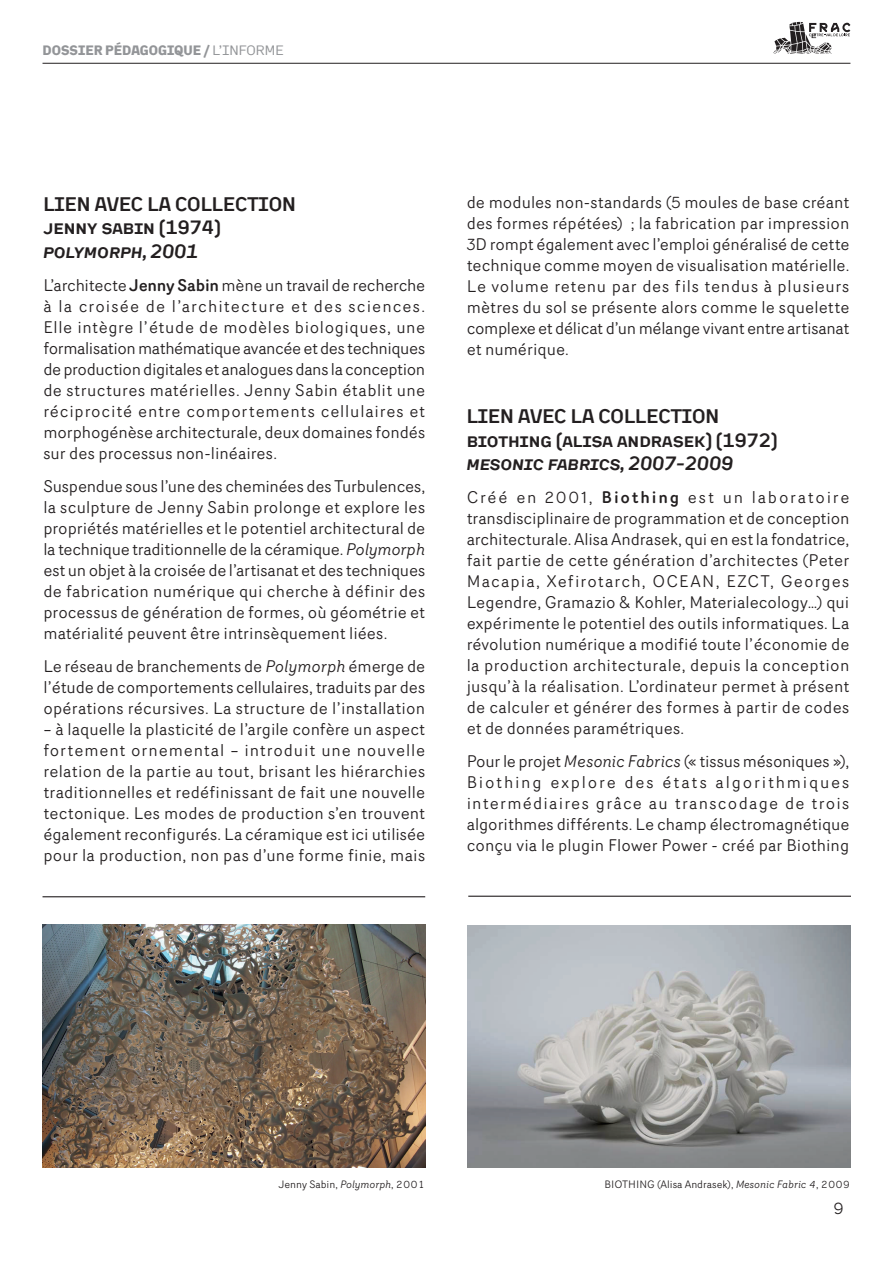
<style>
.page{position:relative;width:893px;height:1263px;background:#fff}
.page>*{position:absolute;margin:0;border:0;box-sizing:border-box;transform-origin:0 0}
.t1{font:500 19.5px/23.4px "Kade";color:#231f20}
.t2{font:italic 500 19.5px "Kade";color:#231f20}
.t3{font:16.5px/21px "Router";letter-spacing:.005em;color:#231f20;text-align:justify}
.t4{font:700 13.5px "Kade";color:#939598}
.t5{font:10.5px "Router";color:#231f20}
.s1{font-weight:400}
.s2{font-weight:500}
.s3{font-style:italic}
</style>
<div class="page">
<hr style="left:43px;top:63px;width:807px;height:1px;background:#231f20">
<svg style="left:773px;top:22px;width:77px;height:32px"></svg>
<img style="left:43px;top:925px;width:382px;height:243px">
<img style="left:467px;top:925px;width:383px;height:243px">
<hr style="left:43px;top:896px;width:382px;height:1px;background:#231f20">
<hr style="left:468px;top:896px;width:383px;height:1px;background:#231f20">
<p class="t4" style="left:43px;top:41px;width:243px">DOSSIER PÉDAGOGIQUE / <span class="s1">L’INFORME</span></p>
<p class="t1" style="left:43px;top:192px;width:254px">LIEN AVEC LA COLLECTION<br>JENNY SABIN (1974)</p>
<p class="t2" style="left:43px;top:239px;width:12px">POLYMORP</p>
<p class="t2" style="left:131px;top:239px;width:69px">H, 2001</p>
<p class="t3" style="left:43px;top:274px;width:383px">L’architecte <span class="s2">Jenny Sabin</span> mène un travail de recherche à la croisée de l’architecture et des sciences.<br>Elle intègre l’étude de modèles biologiques, une formalisation mathématique avancée et des techniques de production digitales et analogues dans la conception de structures matérielles. Jenny Sabin établit une réciprocité entre comportements cellulaires et morphogénèse architecturale, deux domaines fondés sur des processus non-linéaires.</p>
<p class="t3" style="left:43px;top:475px;width:383px">Suspendue sous l’une des cheminées des Turbulences, la sculpture de Jenny Sabin prolonge et explore les propriétés matérielles et le potentiel architectural de la technique traditionnelle de la céramique. <span class="s3">Polymorph </span>est un objet à la croisée de l’artisanat et des techniques de fabrication numérique qui cherche à définir des processus de génération de formes, où géométrie et matérialité peuvent être intrinsèquement liées.</p>
<p class="t3" style="left:43px;top:655px;width:383px">Le réseau de branchements de <span class="s3">Polymorph</span> émerge de l’étude de comportements cellulaires, traduits par des opérations récursives. La structure de l’installation</p>
<p class="t3" style="left:43px;top:718px;width:383px">– à laquelle la plasticité de l’argile confère un aspect fortement ornemental – introduit une nouvelle relation de la partie au tout, brisant les hiérarchies traditionnelles et redéfinissant de fait une nouvelle tectonique. Les modes de production s’en trouvent également reconfigurés. La céramique est ici utilisée pour la production, non pas d’une forme finie, mais</p>
<p class="t3" style="left:467px;top:192px;width:384px">de modules non-standards (5 moules de base créant des formes répétées) ; la fabrication par impression 3D rompt également avec l’emploi généralisé de cette technique comme moyen de visualisation matérielle.<br>Le volume retenu par des fils tendus à plusieurs mètres du sol se présente alors comme le squelette complexe et délicat d’un mélange vivant entre artisanat et numérique.</p>
<p class="t1" style="left:467px;top:404px;width:254px">LIEN AVEC LA COLLECTION<br>BIOTHING (Alisa</p>
<p class="t1" style="left:617px;top:428px;width:23px">Andrasek</p>
<p class="t1" style="left:706px;top:428px;width:73px">) (1972)</p>
<p class="t2" style="left:467px;top:451px;width:25px">MESONIC</p>
<p class="t2" style="left:548px;top:451px;width:21px">FABRICS</p>
<p class="t2" style="left:621px;top:451px;width:114px">, 2007-2009</p>
<p class="t3" style="left:467px;top:486px;width:384px">Créé en 2001, <span class="s2">Biothing</span> est un laboratoire transdisciplinaire de programmation et de conception architecturale. Alisa Andrasek, qui en est la fondatrice, fait partie de cette génération d’architectes (Peter Macapia, Xefirotarch, OCEAN, EZCT, Georges Legendre, Gramazio &amp; Kohler, Materialecology…) qui expérimente le potentiel des outils informatiques. La révolution numérique a modifié toute l’économie de la production architecturale, depuis la conception jusqu’à la réalisation. L’ordinateur permet à présent de calculer et générer des formes à partir de codes et de données paramétriques.</p>
<p class="t3" style="left:467px;top:750px;width:384px">Pour le projet <span class="s3">Mesonic Fabrics</span> (« tissus mésoniques »), Biothing explore des états algorithmiques intermédiaires grâce au transcodage de trois algorithmes différents. Le champ électromagnétique conçu via le plugin Flower Power - créé par Biothing</p>
<p class="t5" style="left:279px;top:1176px;width:148px">Jenny Sabin, <span class="s3">Polymorph</span>, 2001</p>
<p class="t5" style="left:604px;top:1176px;width:247px">BIOTHING (Alisa Andrasek), <span class="s3">Mesonic Fabric 4</span>, 2009</p>
<p class="t3" style="left:833px;top:1197px;width:13px">9</p>
</div>
